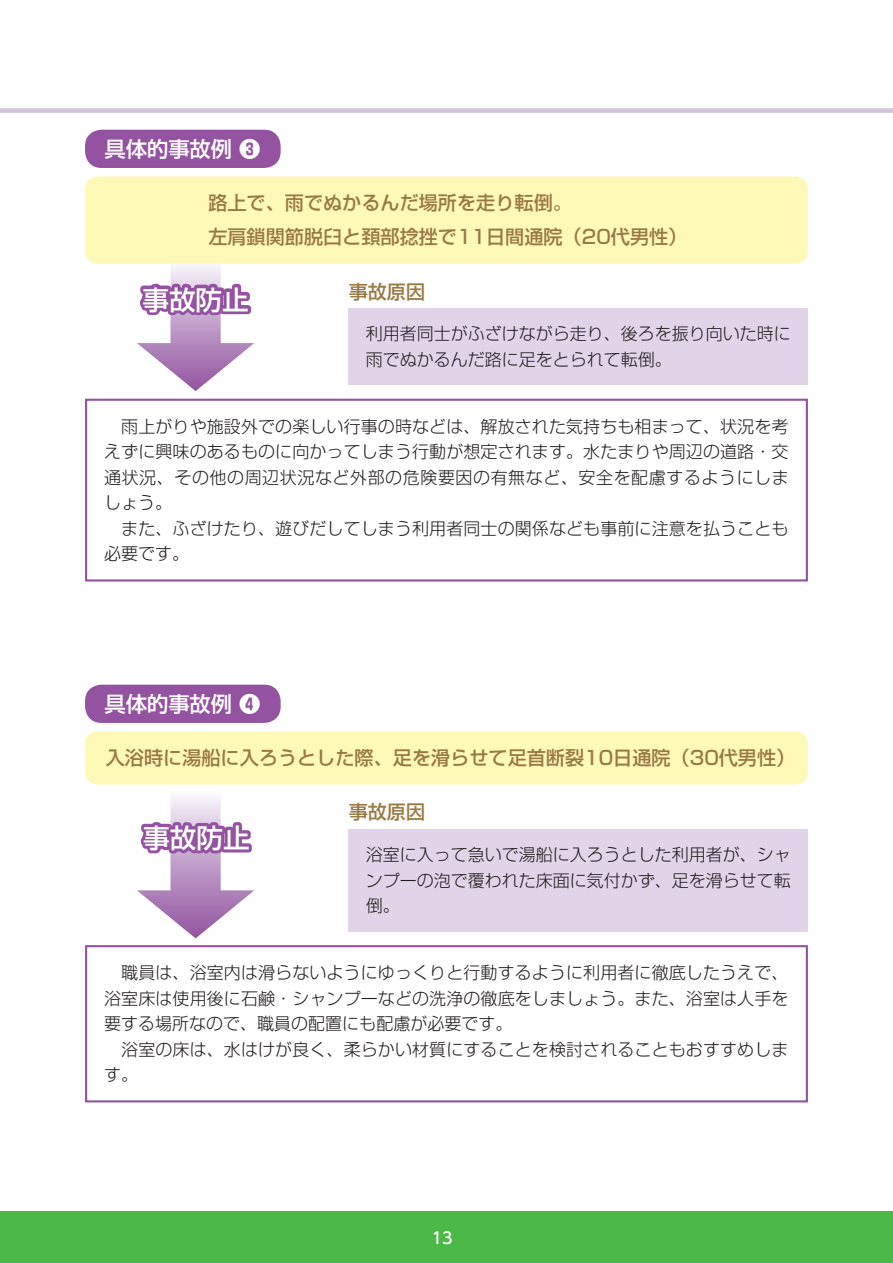
<style>
.page{position:relative;width:893px;height:1263px;background:#fff}
.page>*{position:absolute;margin:0;border:0;box-sizing:border-box;transform-origin:0 0}
.t1{font:500 26.55px "Shin Go Pr 6";color:#fff}
.t2{font:500 21.3px "Shin Go Pr 6";color:#fff}
.t3{font:500 19.2px/34px "Shin Go Pr 6";color:#997944}
.t4{font:300 16.95px/25.5px "Shin Go Pr 6";letter-spacing:.005em;color:#231f20}
.t5{font:500 15.9px "UD Shin Go Pro";color:#fff}
.s1{font-weight:700}
</style>
<div class="page">
<div style="left:0;top:1212px;width:893px;height:51px;background:#4cb848"></div>
<div style="left:0;top:108px;width:893px;height:5px;background:#d5c1de"></div>
<svg style="left:137px;top:784px;width:118px;height:154px"></svg>
<svg style="left:137px;top:266px;width:117px;height:125px"></svg>
<div style="left:85px;top:176px;width:723px;height:88px;background:#fff9b8;border-radius:13px"></div>
<div style="left:85px;top:731px;width:723px;height:53px;background:#fff9b8;border-radius:13px"></div>
<div style="left:85px;top:399px;width:723px;height:182px;border:2px solid #9453a1"></div>
<div style="left:85px;top:945px;width:723px;height:157px;border:2px solid #9453a1"></div>
<div style="left:349px;top:308px;width:459px;height:77px;background:#e2d4e8"></div>
<div style="left:349px;top:829px;width:459px;height:102px;background:#e2d4e8"></div>
<div style="left:85px;top:130px;width:196px;height:38px;background:#9453a1;border-radius:16px"></div>
<div style="left:85px;top:685px;width:196px;height:38px;background:#9453a1;border-radius:16px"></div>
<p class="t2" style="left:105px;top:131px;width:157px">具体的事故例 <span class="s1">❸</span></p>
<p class="t3" style="left:208px;top:185px;width:481px">路上で、雨でぬかるんだ場所を走り転倒。<br>左肩鎖関節脱臼と頚部捻挫で11日間通院（20代男性）</p>
<h1 class="t1" style="left:142px;top:278px;width:108px">事故防止</h1>
<p class="t3" style="left:349px;top:273px;width:78px">事故原因</p>
<p class="t4" style="left:366px;top:320px;width:427px">利用者同士がふざけながら走り、後ろを振り向いた時に雨でぬかるんだ路に足をとられて転倒。</p>
<p class="t4" style="left:104px;top:412px;width:686px">　雨上がりや施設外での楽しい行事の時などは、解放された気持ちも相まって、状況を考えずに興味のあるものに向かってしまう行動が想定されます。水たまりや周辺の道路・交通状況、その他の周辺状況など外部の危険要因の有無など、安全を配慮するようにしましょう。<br>　また、ふざけたり、遊びだしてしまう利用者同士の関係なども事前に注意を払うことも必要です。</p>
<p class="t2" style="left:105px;top:686px;width:157px">具体的事故例 <span class="s1">❹</span></p>
<p class="t3" style="left:106px;top:740px;width:691px">入浴時に湯船に入ろうとした際、足を滑らせて足首断裂10日通院（30代男性）</p>
<h1 class="t1" style="left:143px;top:816px;width:108px">事故防止</h1>
<p class="t3" style="left:349px;top:794px;width:78px">事故原因</p>
<p class="t4" style="left:366px;top:840px;width:427px;text-align:justify">浴室に入って急いで湯船に入ろうとした利用者が、シャンプーの泡で覆われた床面に気付かず、足を滑らせて転倒。</p>
<p class="t4" style="left:104px;top:958px;width:686px">　職員は、浴室内は滑らないようにゆっくりと行動するように利用者に徹底したうえで、浴室床は使用後に石鹸・シャンプーなどの洗浄の徹底をしましょう。また、浴室は人手を要する場所なので、職員の配置にも配慮が必要です。<br>　浴室の床は、水はけが良く、柔らかい材質にすることを検討されることもおすすめします。</p>
<p class="t5" style="left:432px;top:1224px;width:23px">13</p>
</div>
